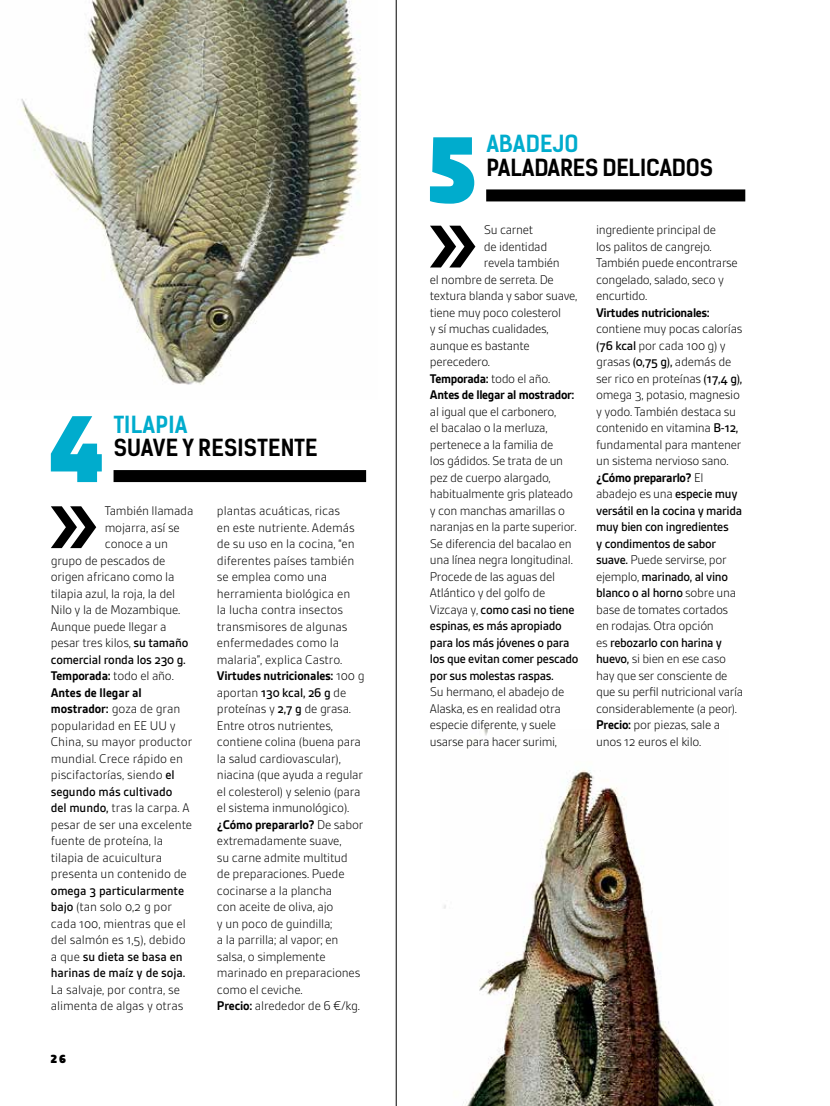
<style>
.page{position:relative;width:830px;height:1106px;background:#fff}
.page>*{position:absolute;margin:0;border:0;box-sizing:border-box;transform-origin:0 0}
.t1{font:900 96.15px "Dobra";color:#00accd}
.t2{font:700 22.5px "Kelson Sans";letter-spacing:-.01em;color:#000}
.t3{font:700 22.5px "Kelson Sans";letter-spacing:.01em;color:#00accd}
.t4{font:300 13.5px/16.5px "Gesta";letter-spacing:-.015em;color:#000}
.t5{font:700 13.5px "Gesta";letter-spacing:-.025em;color:#000}
.t6{font:500 13.5px "Gesta";letter-spacing:-.01em;color:#000}
.t7{font:700 13.5px "Gesta";letter-spacing:-.005em;color:#000}
.t8{font:900 12px "Dobra";color:#000}
.s1{font-weight:500}
.s2{font-weight:300}
.s3{font-weight:700}
</style>
<div class="page">
<img style="left:20px;top:0;width:341px;height:385px">
<img style="left:443px;top:729px;width:271px;height:377px">
<div style="left:113px;top:470px;width:253px;height:12px;background:#000"></div>
<div style="left:486px;top:189px;width:259px;height:12px;background:#000"></div>
<svg style="left:51px;top:506px;width:45px;height:42px"></svg>
<svg style="left:430px;top:226px;width:45px;height:41px"></svg>
<hr style="left:395px;top:0;width:1px;height:1106px;background:#000">
<h1 class="t1" style="left:48px;top:393px;width:58px">4</h1>
<h2 class="t3" style="left:114px;top:411px;width:75px">TILAPIA</h2>
<h2 class="t2" style="left:114px;top:434px;width:97px">SUAVE Y RESISTE</h2>
<h2 class="t2" style="left:280px;top:434px;width:26px">NTE</h2>
<p class="t4" style="left:105px;top:502px;width:90px">También llamada</p>
<p class="t4" style="left:105px;top:519px;width:76px">mojarra, así se</p>
<p class="t4" style="left:105px;top:535px;width:65px">conoce a un</p>
<p class="t4" style="left:51px;top:552px;width:116px">grupo de pescados de</p>
<p class="t4" style="left:51px;top:568px;width:125px">origen africano como la</p>
<p class="t4" style="left:51px;top:585px;width:126px">tilapia azul, la roja, la del</p>
<p class="t4" style="left:51px;top:601px;width:131px">Nilo y la de Mozambique.</p>
<p class="t4" style="left:51px;top:618px;width:117px">Aunque puede llegar a</p>
<p class="t4" style="left:51px;top:634px;width:139px">pesar tres kilos, <span class="s1">su tamaño</span></p>
<p class="t6" style="left:51px;top:652px;width:136px">comercial ronda los 230 g.</p>
<p class="t5" style="left:51px;top:669px;width:124px">Temporada: <span class="s2">todo el año.</span></p>
<p class="t7" style="left:51px;top:685px;width:92px">Antes de llegar al</p>
<p class="t7" style="left:51px;top:701px;width:131px">mostrador: <span class="s2">goza de gran</span></p>
<p class="t4" style="left:51px;top:717px;width:126px">popularidad en EE UU y</p>
<p class="t4" style="left:51px;top:733px;width:143px">China, su mayor productor</p>
<p class="t4" style="left:51px;top:750px;width:134px">mundial. Crece rápido en</p>
<p class="t4" style="left:51px;top:766px;width:125px">piscifactorías, siendo <span class="s1">el</span></p>
<p class="t6" style="left:51px;top:784px;width:123px">segundo más cultivado</p>
<p class="t4" style="left:51px;top:799px;width:140px"><span class="s1">del mundo,</span> tras la carpa. A</p>
<p class="t4" style="left:51px;top:816px;width:143px">pesar de ser una excelente</p>
<p class="t4" style="left:51px;top:832px;width:114px">fuente de proteína, la</p>
<p class="t4" style="left:51px;top:849px;width:113px">tilapia de acuicultura</p>
<p class="t4" style="left:51px;top:865px;width:137px">presenta un contenido de</p>
<p class="t4" style="left:51px;top:882px;width:136px"><span class="s1">omega 3 particularmente bajo</span> (tan solo 0,2 g por cada 100, mientras que el del salmón es 1,5), debido a que <span class="s1">su dieta se basa en harinas de maíz y de soja.</span></p>
<p class="t4" style="left:51px;top:981px;width:134px">La salvaje, por contra, se alimenta de algas y otras</p>
<p class="t8" style="left:51px;top:1052px;width:17px">26</p>
<p class="t4" style="left:217px;top:502px;width:149px">plantas acuáticas, ricas<br>en este nutriente. Además de su uso en la cocina, “en diferentes países también se emplea como una herramienta biológica en<br>la lucha contra insectos transmisores de algunas enfermedades como la malaria”, explica Castro.<br><span class="s3">Virtudes nutricionales:</span> 100 g aportan <span class="s1">130 kcal, 26 g</span> de proteínas y <span class="s1">2,7 g</span> de grasa.<br>Entre otros nutrientes, contiene colina (buena para la salud cardiovascular), niacina (que ayuda a regular el colesterol) y selenio (para el sistema inmunológico). <span class="s3">¿Cómo prepararlo?</span> De sabor extremadamente suave,<br>su carne admite multitud<br>de preparaciones. Puede cocinarse a la plancha<br>con aceite de oliva, ajo<br>y un poco de guindilla;<br>a la parrilla; al vapor; en salsa, o simplemente marinado en preparaciones como el ceviche.<br><span class="s3">Precio:</span> alrededor de 6 €/kg.</p>
<h1 class="t1" style="left:428px;top:114px;width:50px">5</h1>
<h2 class="t3" style="left:486px;top:130px;width:15px">ABAD</h2>
<h2 class="t3" style="left:540px;top:130px;width:26px">EJO</h2>
<h2 class="t2" style="left:486px;top:154px;width:87px">PALADARES</h2>
<h2 class="t2" style="left:602px;top:154px;width:110px">DELICADOS</h2>
<p class="t4" style="left:483px;top:222px;width:51px">Su carnet</p>
<p class="t4" style="left:483px;top:238px;width:65px">de identidad</p>
<p class="t4" style="left:483px;top:255px;width:77px">revela también</p>
<p class="t4" style="left:430px;top:271px;width:125px">el nombre de serreta. De</p>
<p class="t4" style="left:430px;top:288px;width:149px">textura blanda y sabor suave,</p>
<p class="t4" style="left:430px;top:304px;width:133px">tiene muy poco colesterol</p>
<p class="t4" style="left:430px;top:321px;width:120px">y sí muchas cualidades,</p>
<p class="t4" style="left:430px;top:337px;width:101px">aunque es bastante</p>
<p class="t4" style="left:430px;top:354px;width:62px">perecedero.</p>
<p class="t5" style="left:430px;top:371px;width:122px">Temporada: <span class="s2">todo el año.</span></p>
<p class="t5" style="left:430px;top:388px;width:146px">Antes de llegar al mostrador:</p>
<p class="t4" style="left:430px;top:403px;width:150px">al igual que el carbonero,<br>el bacalao o la merluza, pertenece a la familia de<br>los gádidos. Se trata de un pez de cuerpo alargado, habitualmente gris plateado y con manchas amarillas o naranjas en la parte superior.<br>Se diferencia del bacalao en una línea negra longitudinal.<br>Procede de las aguas del<br>Atlántico y del golfo de<br>Vizcaya y, <span class="s1">como casi no tiene espinas, es más apropiado para los más jóvenes o para los que evitan comer pescado por sus molestas raspas.</span></p>
<p class="t4" style="left:430px;top:684px;width:136px">Su hermano, el abadejo de<br>Alaska, es en realidad otra especie diferente, y suele usarse para hacer surimi,</p>
<p class="t4" style="left:596px;top:222px;width:143px">ingrediente principal de<br>los palitos de cangrejo.<br>También puede encontrarse congelado, salado, seco y encurtido.</p>
<p class="t5" style="left:596px;top:305px;width:115px">Virtudes nutricionales:</p>
<p class="t4" style="left:596px;top:321px;width:148px">contiene muy pocas calorías <span class="s1">(76 kcal</span> por cada 100 g) y grasas <span class="s1">(0,75 g),</span> además de ser rico en proteínas <span class="s1">(17,4 g), </span>omega 3, potasio, magnesio y yodo. También destaca su contenido en vitamina <span class="s1">B-12, </span>fundamental para mantener un sistema nervioso sano. <span class="s3">¿Cómo prepararlo?</span> El abadejo es una <span class="s1">especie muy versátil en la cocina y marida muy bien con ingredientes<br>y condimentos de sabor suave.</span> Puede servirse, por ejemplo, <span class="s1">marinado, al vino blanco o al horno</span> sobre una base de tomates cortados en rodajas. Otra opción<br>es <span class="s1">rebozarlo con harina y huevo,</span> si bien en ese caso hay que ser consciente de que su perfil nutricional varía considerablemente (a peor).<br><span class="s3">Precio:</span> por piezas, sale a unos 12 euros el kilo.</p>
</div>
